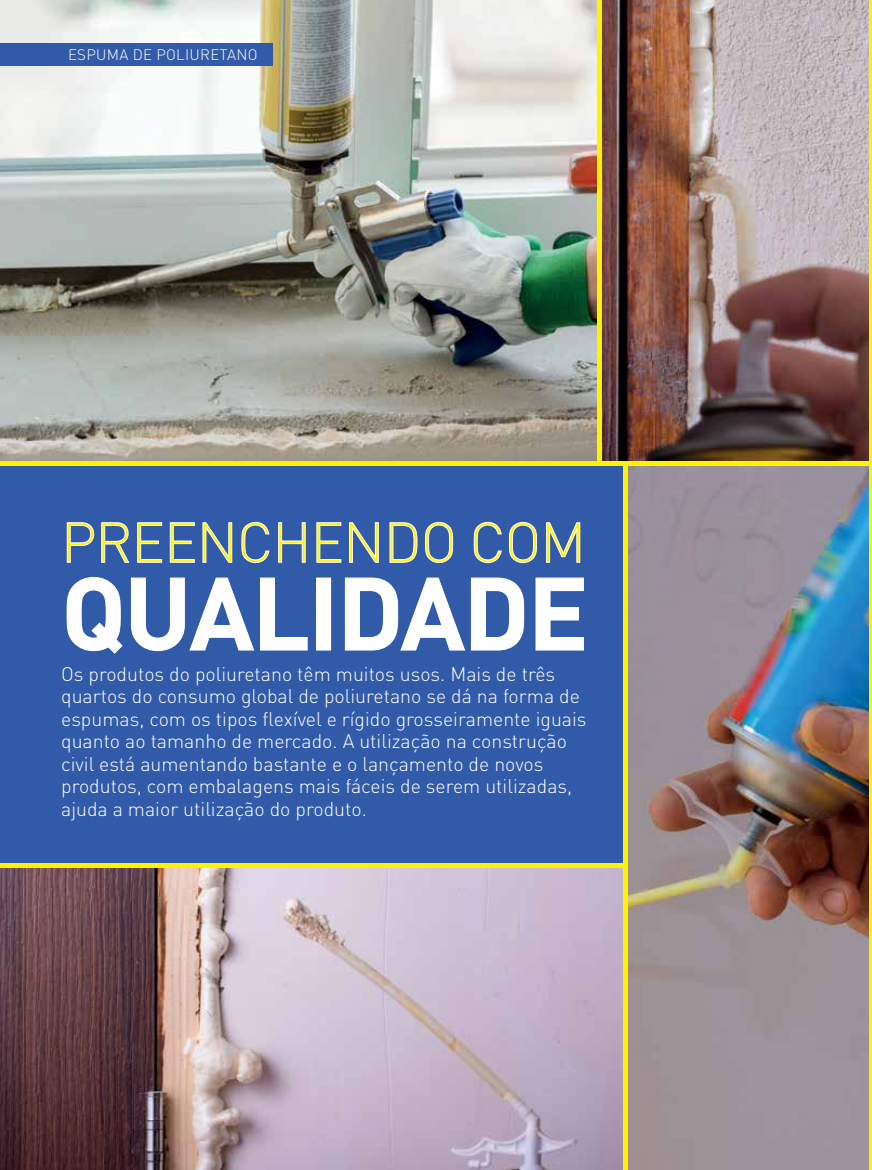
<style>
.page{position:relative;width:872px;height:1170px;background:#fff}
.page>*{position:absolute;margin:0;border:0;box-sizing:border-box;transform-origin:0 0}
.t1{font:700 101.1px "DIN Pro";letter-spacing:-.02em;color:#fff}
.t2{font:300 55.5px "DIN Pro";letter-spacing:-.01em;color:#fff200}
.t3{font:300 19.5px/22.5px "DIN Pro";color:#fff}
.t4{font:300 15px "DIN Pro";letter-spacing:.02em;color:#fff}
</style>
<div class="page">
<img style="left:602px;top:0;width:268px;height:461px">
<img style="left:0;top:0;width:596px;height:461px">
<img style="left:627px;top:466px;width:243px;height:703px">
<div style="left:0;top:466px;width:623px;height:397px;background:#315aa9"></div>
<svg style="left:66px;top:522px;width:28px;height:41px"></svg>
<svg style="left:101px;top:522px;width:28px;height:41px"></svg>
<svg style="left:137px;top:522px;width:25px;height:41px"></svg>
<svg style="left:169px;top:522px;width:26px;height:41px"></svg>
<svg style="left:202px;top:522px;width:30px;height:41px"></svg>
<svg style="left:241px;top:521px;width:28px;height:42px"></svg>
<svg style="left:278px;top:522px;width:28px;height:41px"></svg>
<svg style="left:316px;top:522px;width:25px;height:41px"></svg>
<svg style="left:349px;top:522px;width:30px;height:41px"></svg>
<svg style="left:389px;top:522px;width:29px;height:41px"></svg>
<svg style="left:425px;top:521px;width:28px;height:42px"></svg>
<svg style="left:473px;top:521px;width:29px;height:42px"></svg>
<svg style="left:508px;top:521px;width:29px;height:42px"></svg>
<svg style="left:546px;top:522px;width:34px;height:41px"></svg>
<svg style="left:66px;top:577px;width:57px;height:76px"></svg>
<svg style="left:131px;top:577px;width:123px;height:74px"></svg>
<svg style="left:260px;top:577px;width:48px;height:73px"></svg>
<div style="left:316px;top:578px;width:14px;height:72px;border:1px solid #fff"></div>
<svg style="left:344px;top:577px;width:181px;height:73px"></svg>
<svg style="left:535px;top:577px;width:49px;height:73px"></svg>
<div style="left:0;top:461px;width:872px;height:5px;background:#fff200"></div>
<img style="left:0;top:867px;width:623px;height:302px">
<hr style="left:0;top:863px;width:627px;height:4px;background:#fff200">
<hr style="left:623px;top:466px;width:4px;height:703px;background:#fff200">
<div style="left:0;top:43px;width:272px;height:22px;background:#315aa9"></div>
<div style="left:597px;top:0;width:5px;height:466px;background:#fff200"></div>
<hr style="left:870px;top:0;width:2px;height:1169px;background:#fff200">
<p class="t4" style="left:68px;top:44px;width:191px">ESPUMA DE POLIURETANO</p>
<h2 class="t2" style="left:61px;top:504px;width:526px">PREENCHENDO COM</h2>
<h1 class="t1" style="left:61px;top:544px;width:529px">QUALIDADE</h1>
<p class="t3" style="left:61px;top:661px;width:527px">Os produtos do poliuretano têm muitos usos. Mais de três quartos do consumo global de poliuretano se dá na forma de espumas, com os tipos flexível e rígido grosseiramente iguais quanto ao tamanho de mercado. A utilização na construção civil está aumentando bastante e o lançamento de novos produtos, com embalagens mais fáceis de serem utilizadas, ajuda a maior utilização do produto.</p>
</div>
